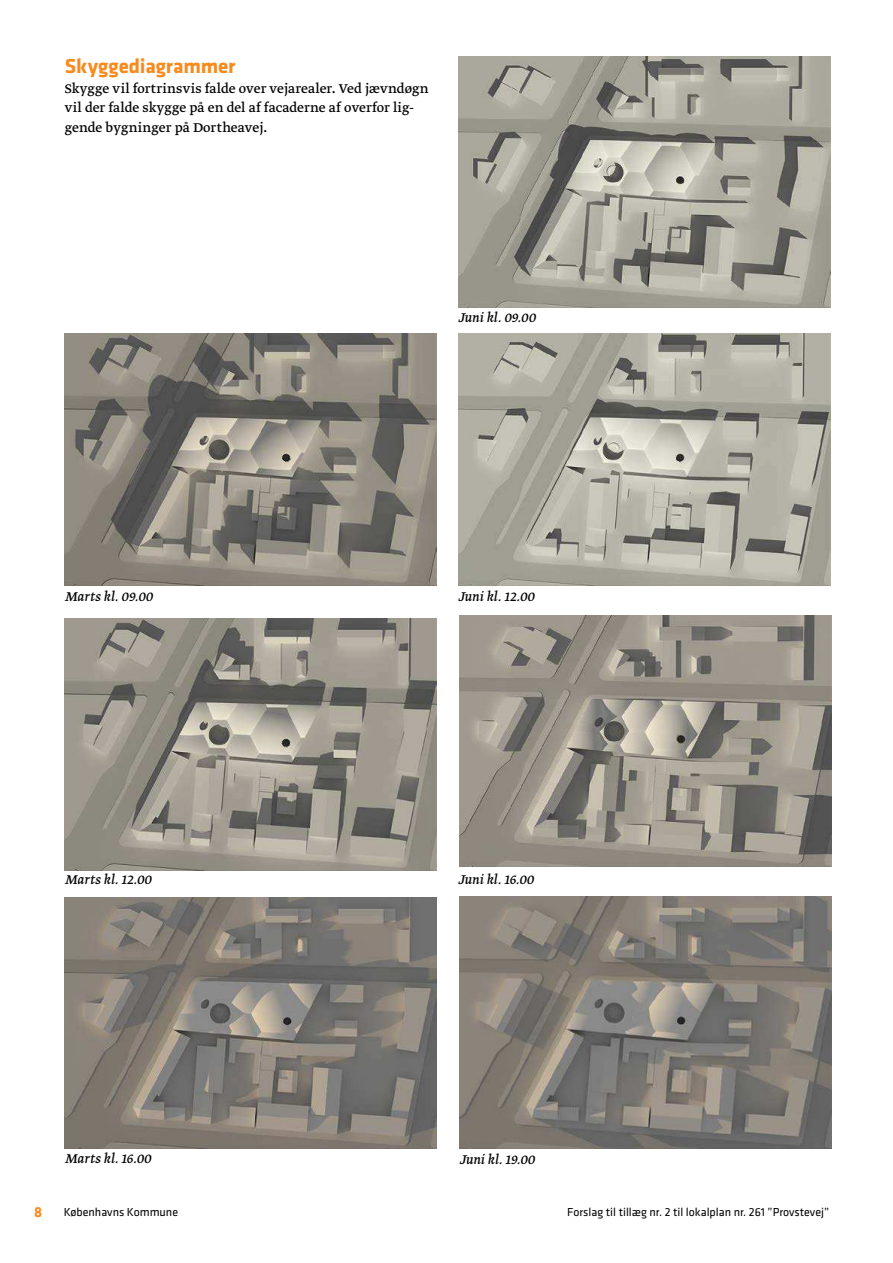
<style>
.page{position:relative;width:893px;height:1263px;background:#fff}
.page>*{position:absolute;margin:0;border:0;box-sizing:border-box;transform-origin:0 0}
.t1{font:700 21px "Klavika";letter-spacing:-.005em;color:#f78b1f}
.t2{font:15px/19.5px "Greta Text";color:#000}
.t3{font:italic 15px "Greta Text";color:#000}
.t4{font:700 15px "Klavika";color:#f78b1f}
.t5{font:12px "Klavika";color:#000}
</style>
<div class="page">
<img style="left:65px;top:334px;width:371px;height:251px">
<img style="left:459px;top:56px;width:371px;height:252px">
<img style="left:459px;top:334px;width:371px;height:251px">
<img style="left:460px;top:615px;width:371px;height:252px">
<img style="left:460px;top:896px;width:371px;height:252px">
<img style="left:65px;top:619px;width:371px;height:251px">
<img style="left:65px;top:897px;width:371px;height:251px">
<h1 class="t1" style="left:65px;top:58px;width:172px">skyggediagrammer</h1>
<p class="t2" style="left:65px;top:79px;width:365px">Skygge vil fortrinsvis falde over vejarealer. Ved jævndøgn vil der falde skygge på en del af facaderne af overfor lig&shy;gende bygninger på Dortheavej.</p>
<p class="t3" style="left:459px;top:311px;width:79px">Juni kl. 09.00</p>
<p class="t3" style="left:65px;top:590px;width:90px">Marts kl. 09.00</p>
<p class="t3" style="left:459px;top:590px;width:77px">Juni kl. 12.00</p>
<p class="t3" style="left:65px;top:874px;width:88px">Marts kl. 12.00</p>
<p class="t3" style="left:65px;top:1153px;width:88px">Marts kl. 16.00</p>
<p class="t3" style="left:459px;top:873px;width:77px">Juni kl. 16.00</p>
<p class="t3" style="left:460px;top:1153px;width:77px">Juni kl. 19.00</p>
<p class="t4" style="left:34px;top:1206px;width:10px">8</p>
<p class="t5" style="left:64px;top:1206px;width:116px">Københavns Kommune</p>
<p class="t5" style="left:567px;top:1206px;width:263px">Forslag til tillæg nr. 2 til lokalplan nr. 261 ”Provstevej”</p>
</div>
